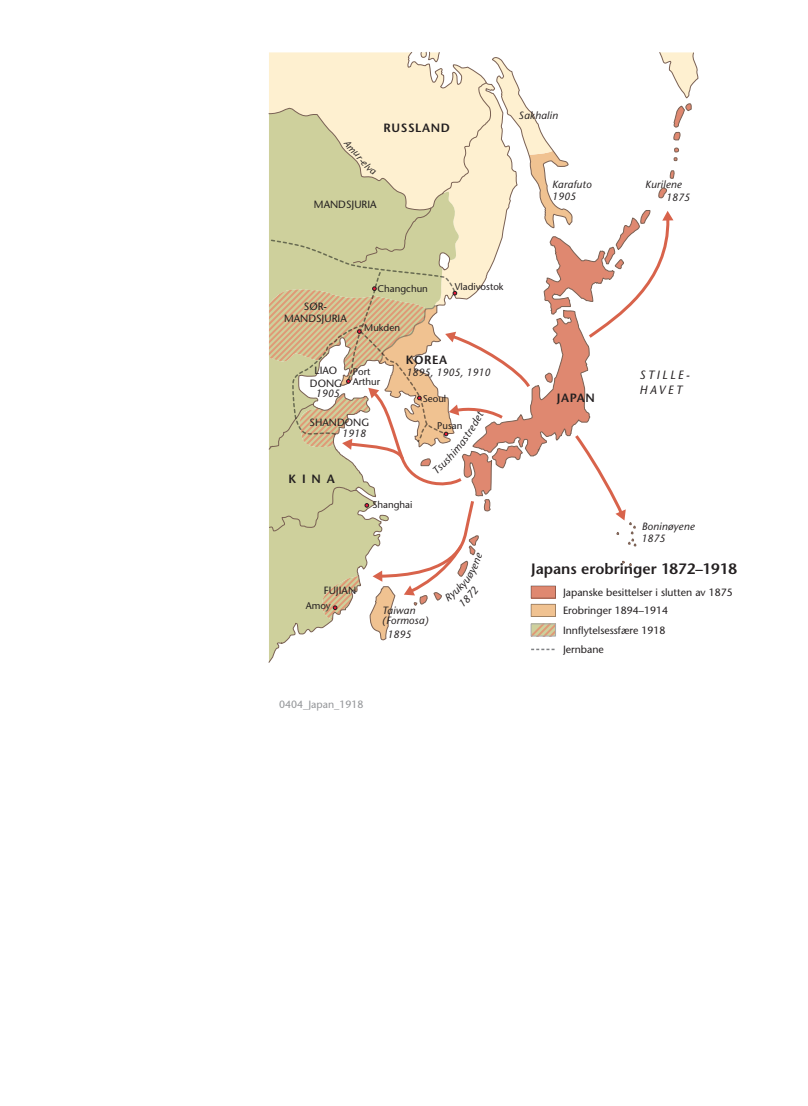
<style>
.page{position:relative;width:808px;height:1106px;background:#fff}
.page>*{position:absolute;margin:0;border:0;box-sizing:border-box;transform-origin:0 0}
.t1{font:600 15px "Stone Sans";color:#231f20}
.t2{font:600 12px "Stone Sans";letter-spacing:.05em;color:#231f20}
.t3{font:italic 12px/15px "Stone Sans";letter-spacing:.2em;color:#231f20}
.t4{font:10.5px/12.9px "Stone Sans";color:#231f20;text-align:center}
.t5{font:italic 10.5px/10.5px "Stone Sans";letter-spacing:.02em;color:#231f20}
.t6{font:10.5px "Stone Sans";color:#939598}
.t7{font:italic 10.5px "Stone Sans";color:#231f20}
.t8{font:9.75px/10.1px "Stone Sans";color:#231f20}
</style>
<div class="page">
<svg style="left:268px;top:52px;width:430px;height:610px"></svg>
<p class="t2" style="left:383px;top:120px;width:68px">RUSSLAND</p>
<p class="t4" style="left:314px;top:198px;width:64px">MANDSJURIA</p>
<p class="t5" style="left:519px;top:110px;width:41px">Sakhalin</p>
<p class="t5" style="left:552px;top:179px;width:41px">Karafuto</p>
<p class="t5" style="left:645px;top:179px;width:38px">Kurilene</p>
<p class="t5" style="left:552px;top:191px;width:26px">1905</p>
<p class="t5" style="left:666px;top:191px;width:26px">1875</p>
<p class="t8" style="left:377px;top:284px;width:52px">Changchun</p>
<p class="t8" style="left:455px;top:281px;width:50px">Vladivostok</p>
<p class="t8" style="left:364px;top:323px;width:37px">Mukden</p>
<p class="t8" style="left:353px;top:367px;width:29px">Port<br>Arthur</p>
<p class="t8" style="left:423px;top:393px;width:25px">Seoul</p>
<p class="t8" style="left:437px;top:421px;width:27px">Pusan</p>
<p class="t4" style="left:284px;top:299px;width:64px">SØR-<br>MANDSJURIA</p>
<p class="t2" style="left:406px;top:353px;width:43px">KOREA</p>
<p class="t4" style="left:310px;top:364px;width:34px">LIAO<br>DONG</p>
<p class="t7" style="left:406px;top:366px;width:85px">1895, 1905, 1910</p>
<p class="t5" style="left:316px;top:388px;width:26px">1905</p>
<p class="t4" style="left:310px;top:416px;width:61px">SHANDONG</p>
<p class="t5" style="left:342px;top:428px;width:26px">1918</p>
<p class="t2" style="left:288px;top:472px;width:48px">KINA</p>
<p class="t8" style="left:372px;top:499px;width:42px">Shanghai</p>
<p class="t4" style="left:324px;top:584px;width:34px">FUJIAN</p>
<p class="t8" style="left:306px;top:600px;width:27px">Amoy</p>
<p class="t5" style="left:382px;top:604px;width:48px">Taiwan (Formosa)</p>
<p class="t5" style="left:387px;top:629px;width:26px">1895</p>
<p class="t6" style="left:279px;top:697px;width:86px">0404_Japan_1918</p>
<p class="t2" style="left:557px;top:390px;width:39px">JAPAN</p>
<p class="t3" style="left:639px;top:368px;width:52px">STILLE-<br>HAVET</p>
<p class="t5" style="left:642px;top:521px;width:54px">Boninøyene</p>
<p class="t5" style="left:641px;top:532px;width:26px">1875</p>
<h1 class="t1" style="left:531px;top:559px;width:207px">Japans erobringer 1872–1918</h1>
<p class="t4" style="left:563px;top:583px;width:171px;line-height:18.3px;text-align:left">Japanske besittelser i slutten av 1875<br>Erobringer 1894–1914</p>
<p class="t4" style="left:563px;top:643px;width:42px">Jernbane</p>
<p class="t4" style="left:563px;top:623px;width:104px">Innflytelsessfære 1918</p>
</div>
